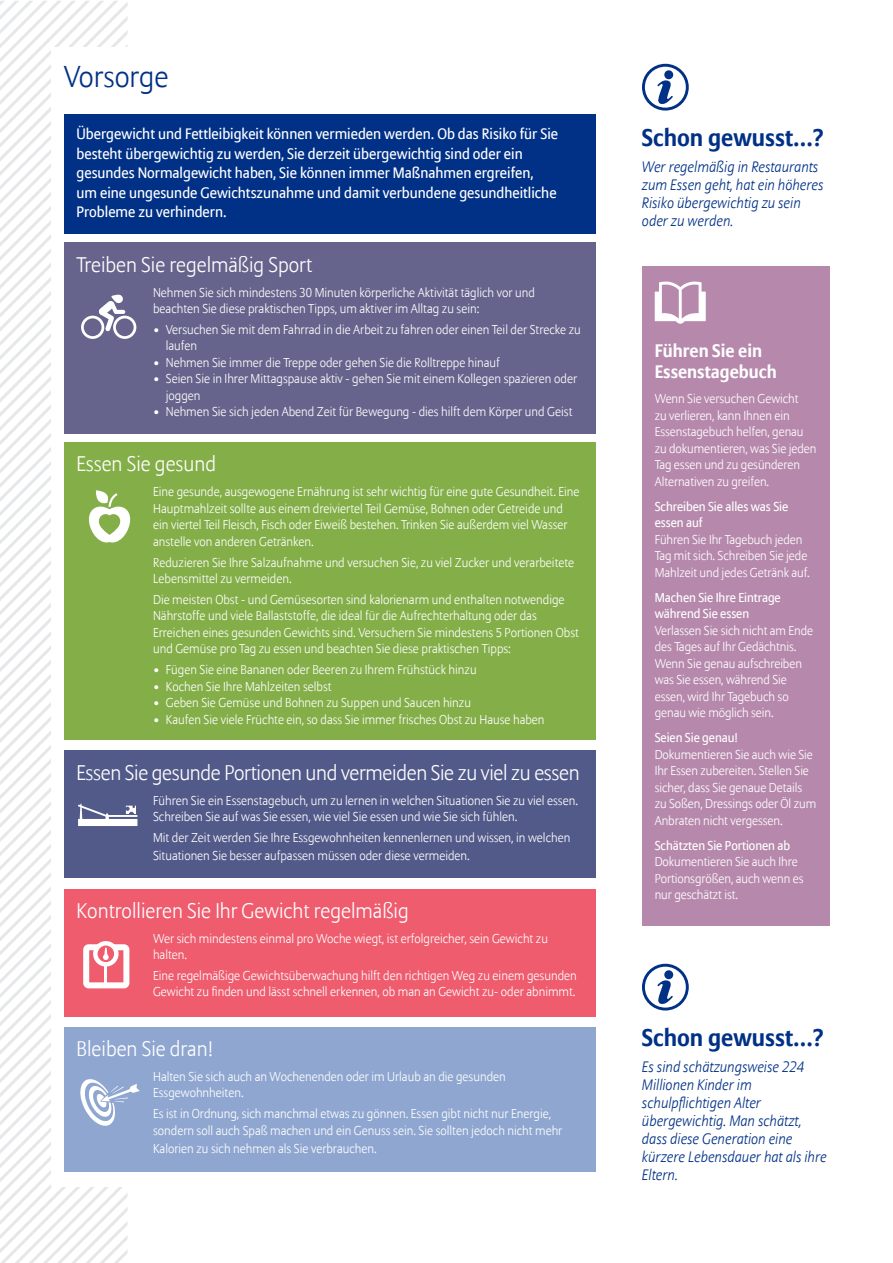
<style>
.page{position:relative;width:893px;height:1263px;background:#fff}
.page>*{position:absolute;margin:0;border:0;box-sizing:border-box;transform-origin:0 0}
.t1{font:300 30px "Allianz Sans";color:#003186}
.t2{font:700 24px "Allianz Sans";color:#003186}
.t3{font:300 21px "Allianz Sans";color:#fff}
.t4{font:700 18px/21.6px "Allianz Sans";color:#fff}
.t5{font:15px/19.5px "Allianz Sans";color:#fff}
.t6{font:italic 300 15px/18px "Allianz Sans";color:#003186}
.t7{font:300 12.75px/16.5px "Allianz Sans";color:#fff}
.t8{font:12.75px/16.5px "Allianz Sans";letter-spacing:-.005em;color:#fff}
</style>
<div class="page">
<div style="left:64px;top:115px;width:531px;height:119px;background:#003186"></div>
<div style="left:64px;top:243px;width:531px;height:191px;background:#66648c"></div>
<div style="left:64px;top:751px;width:531px;height:127px;background:#525a89"></div>
<div style="left:64px;top:889px;width:531px;height:127px;background:#ee5c6e"></div>
<div style="left:64px;top:1027px;width:531px;height:144px;background:#8fa6d0"></div>
<div style="left:64px;top:442px;width:531px;height:298px;background:#83ae48"></div>
<svg style="left:642px;top:64px;width:47px;height:47px"></svg>
<div style="left:642px;top:266px;width:187px;height:659px;background:#b689ac"></div>
<svg style="left:642px;top:964px;width:47px;height:46px"></svg>
<svg style="left:655px;top:282px;width:51px;height:42px"></svg>
<svg style="left:0;top:1px;width:140px;height:1262px"></svg>
<p class="t1" style="left:64px;top:58px;width:106px">Vorsorge</p>
<p class="t5" style="left:77px;top:125px;width:483px">Übergewicht und Fettleibigkeit können vermieden werden. Ob das Risiko für Sie besteht übergewichtig zu werden, Sie derzeit übergewichtig sind oder ein gesundes Normalgewicht haben, Sie können immer Maßnahmen ergreifen,<br>um eine ungesunde Gewichtszunahme und damit verbundene gesundheitliche Probleme zu verhindern.</p>
<p class="t3" style="left:77px;top:252px;width:237px">Treiben Sie regelmäßig Sport</p>
<p class="t7" style="left:153px;top:284px;width:383px">Nehmen Sie sich mindestens 30 Minuten körperliche Aktivität täglich vor und beachten Sie diese praktischen Tipps, um aktiver im Alltag zu sein:</p>
<p class="t7" style="left:166px;top:322px;width:417px;text-indent:-13px">• Versuchen Sie mit dem Fahrrad in die Arbeit zu fahren oder einen Teil der Strecke zu laufen</p>
<p class="t7" style="left:153px;top:355px;width:348px">• Nehmen Sie immer die Treppe oder gehen Sie die Rolltreppe hinauf</p>
<p class="t7" style="left:166px;top:371px;width:413px;text-indent:-13px">• Seien Sie in Ihrer Mittagspause aktiv - gehen Sie mit einem Kollegen spazieren oder joggen</p>
<p class="t7" style="left:153px;top:404px;width:421px">• Nehmen Sie sich jeden Abend Zeit für Bewegung - dies hilft dem Körper und Geist</p>
<p class="t3" style="left:77px;top:451px;width:141px">Essen Sie gesund</p>
<p class="t7" style="left:153px;top:484px;width:428px">Eine gesunde, ausgewogene Ernährung ist sehr wichtig für eine gute Gesundheit. Eine Hauptmahlzeit sollte aus einem dreiviertel Teil Gemüse, Bohnen oder Getreide und ein viertel Teil Fleisch, Fisch oder Eiweiß bestehen. Trinken Sie außerdem viel Wasser anstelle von anderen Getränken.</p>
<p class="t7" style="left:153px;top:555px;width:423px">Reduzieren Sie Ihre Salzaufnahme und versuchen Sie, zu viel Zucker und verarbeitete<br>Lebensmittel zu vermeiden.</p>
<p class="t7" style="left:153px;top:592px;width:427px">Die meisten Obst - und Gemüsesorten sind kalorienarm und enthalten notwendige Nährstoffe und viele Ballaststoffe, die ideal für die Aufrechterhaltung oder das Erreichen eines gesunden Gewichts sind. Versuchern Sie mindestens 5 Portionen Obst und Gemüse pro Tag zu essen und beachten Sie diese praktischen Tipps:</p>
<p class="t7" style="left:153px;top:662px;width:325px">• Fügen Sie eine Bananen oder Beeren zu Ihrem Frühstück hinzu</p>
<p class="t7" style="left:153px;top:679px;width:180px">• Kochen Sie Ihre Mahlzeiten selbst</p>
<p class="t7" style="left:153px;top:695px;width:319px">• Geben Sie Gemüse und Bohnen zu Suppen und Saucen hinzu</p>
<p class="t7" style="left:153px;top:712px;width:393px">• Kaufen Sie viele Früchte ein, so dass Sie immer frisches Obst zu Hause haben</p>
<p class="t3" style="left:77px;top:760px;width:505px">Essen Sie gesunde Portionen und vermeiden Sie zu viel zu essen</p>
<p class="t7" style="left:153px;top:792px;width:426px">Führen Sie ein Essenstagebuch, um zu lernen in welchen Situationen Sie zu viel essen.<br>Schreiben Sie auf was Sie essen, wie viel Sie essen und wie Sie sich fühlen.</p>
<p class="t7" style="left:153px;top:829px;width:419px;line-height:18px">Mit der Zeit werden Sie Ihre Essgewohnheiten kennenlernen und wissen, in welchen<br>Situationen Sie besser aufpassen müssen oder diese vermeiden.</p>
<p class="t3" style="left:77px;top:898px;width:334px">Kontrollieren Sie Ihr Gewicht regelmäßig</p>
<p class="t7" style="left:153px;top:930px;width:396px">Wer sich mindestens einmal pro Woche wiegt, ist erfolgreicher, sein Gewicht zu halten.</p>
<p class="t7" style="left:153px;top:968px;width:425px">Eine regelmäßige Gewichtsüberwachung hilft den richtigen Weg zu einem gesunden<br>Gewicht zu finden und lässt schnell erkennen, ob man an Gewicht zu- oder abnimmt.</p>
<p class="t3" style="left:77px;top:1036px;width:138px">Bleiben Sie dran!</p>
<p class="t7" style="left:153px;top:1069px;width:354px">Halten Sie sich auch an Wochenenden oder im Urlaub an die gesunden<br>Essgewohnheiten.</p>
<p class="t7" style="left:153px;top:1106px;width:411px">Es ist in Ordnung, sich manchmal etwas zu gönnen. Essen gibt nicht nur Energie, sondern soll auch Spaß machen und ein Genuss sein. Sie sollten jedoch nicht mehr</p>
<p class="t7" style="left:153px;top:1140px;width:225px">Kalorien zu sich nehmen als Sie verbrauchen.</p>
<p class="t2" style="left:642px;top:122px;width:184px">Schon gewusst...?</p>
<p class="t6" style="left:642px;top:159px;width:183px">Wer regelmäßig in Restaurants zum Essen geht, hat ein höheres<br>Risiko übergewichtig zu sein oder zu werden.</p>
<p class="t4" style="left:655px;top:340px;width:123px">Führen Sie ein<br>Essenstagebuch</p>
<p class="t7" style="left:655px;top:391px;width:163px">Wenn Sie versuchen Gewicht<br>zu verlieren, kann Ihnen ein<br>Essenstagebuch helfen, genau zu dokumentieren, was Sie jeden<br>Tag essen und zu gesünderen<br>Alternativen zu greifen.</p>
<p class="t8" style="left:655px;top:499px;width:135px">Schreiben Sie alles was Sie essen auf</p>
<p class="t7" style="left:655px;top:532px;width:157px">Führen Sie Ihr Tagebuch jeden<br>Tag mit sich. Schreiben Sie jede<br>Mahlzeit und jedes Getränk auf.</p>
<p class="t8" style="left:655px;top:590px;width:128px">Machen Sie Ihre Eintrage während Sie essen</p>
<p class="t7" style="left:655px;top:623px;width:160px">Verlassen Sie sich nicht am Ende des Tages auf Ihr Gedächtnis.<br>Wenn Sie genau aufschreiben was Sie essen, während Sie essen, wird Ihr Tagebuch so genau wie möglich sein.</p>
<p class="t8" style="left:655px;top:730px;width:85px">Seien Sie genau!</p>
<p class="t7" style="left:655px;top:747px;width:163px">Dokumentieren Sie auch wie Sie<br>Ihr Essen zubereiten. Stellen Sie sicher, dass Sie genaue Details zu Soßen, Dressings oder Öl zum<br>Anbraten nicht vergessen.</p>
<p class="t8" style="left:655px;top:838px;width:137px">Schätzten Sie Portionen ab</p>
<p class="t7" style="left:655px;top:854px;width:150px">Dokumentieren Sie auch Ihre<br>Portionsgrößen, auch wenn es nur geschätzt ist.</p>
<p class="t2" style="left:642px;top:1022px;width:184px">Schon gewusst...?</p>
<p class="t6" style="left:642px;top:1059px;width:186px">Es sind schätzungsweise 224<br>Millionen Kinder im schulpflichtigen Alter übergewichtig. Man schätzt, dass diese Generation eine kürzere Lebensdauer hat als ihre<br>Eltern.</p>
</div>
